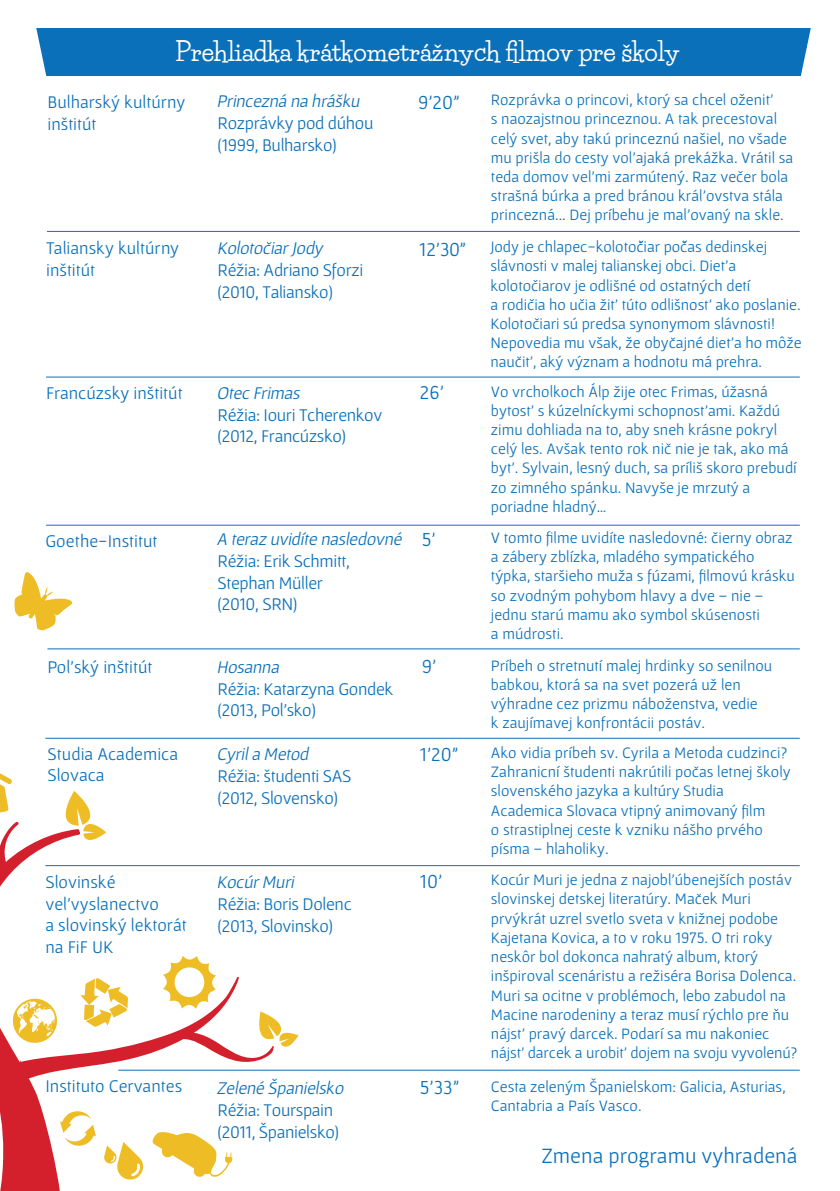
<style>
.page{position:relative;width:840px;height:1191px;background:#fff}
.page>*{position:absolute;margin:0;border:0;box-sizing:border-box;transform-origin:0 0}
.t1{font:700 25.2px "Life Savers";color:#fff}
.t2{font:22px "Gafata";color:#0a70b9}
.t3{font:20px "Gafata";color:#0a70b9}
.t4{font:18px/21.6px "Gafata";letter-spacing:-.02em;color:#0a70b9}
.t5{font:18px/21.6px "Gafata";color:#0a70b9}
.t6{font:italic 18px "Gafata";color:#0a70b9}
.t7{font:16px/19.2px "Gafata";color:#0a70b9}
.s1{font-style:normal;font-size:20px}
</style>
<div class="page">
<svg style="left:14px;top:572px;width:58px;height:58px"></svg>
<svg style="left:0;top:773px;width:298px;height:418px"></svg>
<div style="left:36px;top:28px;width:774px;height:48px;background:#0a70b9"></div>
<hr style="left:45px;top:865px;width:754px;height:1px;background:#0a70b9">
<hr style="left:118px;top:1069px;width:681px;height:1px;background:#0a70b9">
<hr style="left:47px;top:648px;width:752px;height:1px;background:#0a70b9">
<hr style="left:45px;top:737px;width:754px;height:1px;background:#0a70b9">
<hr style="left:46px;top:524px;width:753px;height:1px;background:#0a70b9">
<hr style="left:46px;top:376px;width:753px;height:1px;background:#0a70b9">
<hr style="left:47px;top:231px;width:752px;height:1px;background:#0a70b9">
<h1 class="t1" style="left:175px;top:37px;width:506px">Prehliadka krátkometrážnych filmov pre školy</h1>
<p class="t6" style="left:216px;top:90px;width:148px">Princezná na hrášku</p>
<p class="t5" style="left:47px;top:91px;width:139px">Bulharský kultúrny</p>
<p class="t3" style="left:418px;top:91px;width:43px">9’20"</p>
<p class="t5" style="left:47px;top:113px;width:51px">inštitút</p>
<p class="t4" style="left:217px;top:112px;width:157px">Rozprávky pod dúhou (1999, Bulharsko)</p>
<p class="t7" style="left:490px;top:90px;width:304px">Rozprávka o princovi, ktorý sa chcel oženit’<br>s naozajstnou princeznou. A tak precestoval celý svet, aby takú princeznú našiel, no všade mu prišla do cesty vol’ajaká prekážka. Vrátil sa teda domov vel’mi zarmútený. Raz vecer bola strašná búrka a pred bránou král’ovstva stála princezná... Dej príbehu je mal’ovaný na skle.</p>
<p class="t6" style="left:217px;top:237px;width:107px">KolotociarJody</p>
<p class="t7" style="left:490px;top:237px;width:313px">Jody je chlapec-kolotociar pocas dedinskej slávnosti v malej talianskej obci. Diet’a kolotociarov je odlišné od ostatných detí<br>a rodicia ho ucia žit’ túto odlišnost’ ako poslanie.<br>Kolotociari sú predsa synonymom slávnosti!<br>Nepovedia mu však, že obycajné diet’a ho môže naucit’, aký význam a hodnotu má prehra.</p>
<p class="t5" style="left:46px;top:237px;width:134px">Taliansky kultúrny</p>
<p class="t3" style="left:419px;top:237px;width:48px">12’30"</p>
<p class="t5" style="left:46px;top:258px;width:51px">inštitút</p>
<p class="t4" style="left:217px;top:259px;width:147px">Réžia: Adriano Sforzi (2010, Taliansko)</p>
<p class="t5" style="left:46px;top:381px;width:138px">Francúzsky inštitút</p>
<p class="t3" style="left:419px;top:381px;width:25px">26’</p>
<p class="t6" style="left:216px;top:382px;width:88px">Otec Frimas</p>
<p class="t4" style="left:217px;top:403px;width:166px">Réžia: Iouri Tcherenkov (2012, Francúzsko)</p>
<p class="t5" style="left:45px;top:529px;width:113px">Goethe-Institut</p>
<p class="t6" style="left:216px;top:528px;width:220px">A teraz uvidíte nasledovné <span class="s1">5 ’</span></p>
<p class="t4" style="left:217px;top:550px;width:134px">Réžia: Erik Schmitt,<br>Stephan Müller (2010, SRN)</p>
<p class="t5" style="left:47px;top:655px;width:106px">Pol’ský inštitút</p>
<p class="t6" style="left:216px;top:656px;width:67px">Hosanna</p>
<p class="t3" style="left:421px;top:654px;width:16px">9’</p>
<p class="t5" style="left:47px;top:742px;width:132px">Studia Academica<br>Slovaca</p>
<p class="t4" style="left:217px;top:677px;width:177px">Réžia: Katarzyna Gondek (2013, Pol’sko)</p>
<p class="t6" style="left:216px;top:743px;width:97px">Cyrila Metod</p>
<p class="t3" style="left:419px;top:742px;width:40px">1’20"</p>
<p class="t4" style="left:217px;top:765px;width:135px">Réžia: študenti SAS (2012, Slovensko)</p>
<p class="t5" style="left:45px;top:870px;width:143px">Slovinské vel’vyslanectvo<br>a slovinský lektorát na FiF UK</p>
<p class="t6" style="left:216px;top:871px;width:82px">KocúrMuri</p>
<p class="t3" style="left:419px;top:869px;width:24px">10’</p>
<p class="t4" style="left:217px;top:893px;width:136px">Réžia: Boris Dolenc (2013, Slovinsko)</p>
<p class="t5" style="left:45px;top:1075px;width:138px">Instituto Cervantes</p>
<p class="t6" style="left:216px;top:1077px;width:132px">Zelené Španielsko</p>
<p class="t3" style="left:419px;top:1076px;width:41px">5’33"</p>
<p class="t4" style="left:217px;top:1099px;width:123px">Réžia: Tourspain (2011, Španielsko)</p>
<p class="t7" style="left:490px;top:381px;width:307px">Vo vrcholkoch Álp žije otec Frimas, úžasná bytost’ s kúzelníckymi schopnost’ami. Každú zimu dohliada na to, aby sneh krásne pokryl celý les. Avšak tento rok nic nie je tak, ako má byt’. Sylvain, lesný duch, sa príliš skoro prebudí zo zimného spánku. Navyše je mrzutý a poriadne hladný…</p>
<p class="t7" style="left:490px;top:527px;width:305px">V tomto filme uvidíte nasledovné: cierny obraz a zábery zblízka, mladého sympatického týpka, staršieho muža s fúzami, filmovú krásku so zvodným pohybom hlavy a dve – nie – jednu starú mamu ako symbol skúsenosti<br>a múdrosti.</p>
<p class="t7" style="left:490px;top:655px;width:283px">Príbeh o stretnutí malej hrdinky so senilnou babkou, ktorá sa na svet pozerá už len výhradne cez prizmu náboženstva, vedie<br>k zaujímavej konfrontácii postáv.</p>
<p class="t7" style="left:490px;top:742px;width:301px">Ako vidia príbeh sv. Cyrila a Metoda cudzinci?<br>Zahranicní študenti nakrútili pocas letnej školy slovenského jazyka a kultúry Studia Academica Slovaca vtipný animovaný film<br>o strastiplnej ceste k vzniku nášho prvého písma – hlaholiky.</p>
<p class="t7" style="left:490px;top:870px;width:307px">Kocúr Muri je jedna z najobl’úbenejších postáv slovinskej detskej literatúry. Macek Muri prvýkrát uzrel svetlo sveta v knižnej podobe Kajetana Kovica, a to v roku 1975. O tri roky neskôr bol dokonca nahratý album, ktorý inšpiroval scenáristu a režiséra Borisa Dolenca.<br>Muri sa ocitne v problémoch, lebo zabudol na Macine narodeniny a teraz musí rýchlo pre nu nájst’ pravý darcek. Podarí sa mu nakoniec nájst’ darcek a urobit’ dojem na svoju vyvolenú?</p>
<p class="t7" style="left:490px;top:1076px;width:296px">Cesta zeleným Španielskom: Galicia, Asturias,<br>Cantabria a País Vasco.</p>
<h2 class="t2" style="left:541px;top:1142px;width:257px">Zmena programu vyhradená</h2>
</div>
